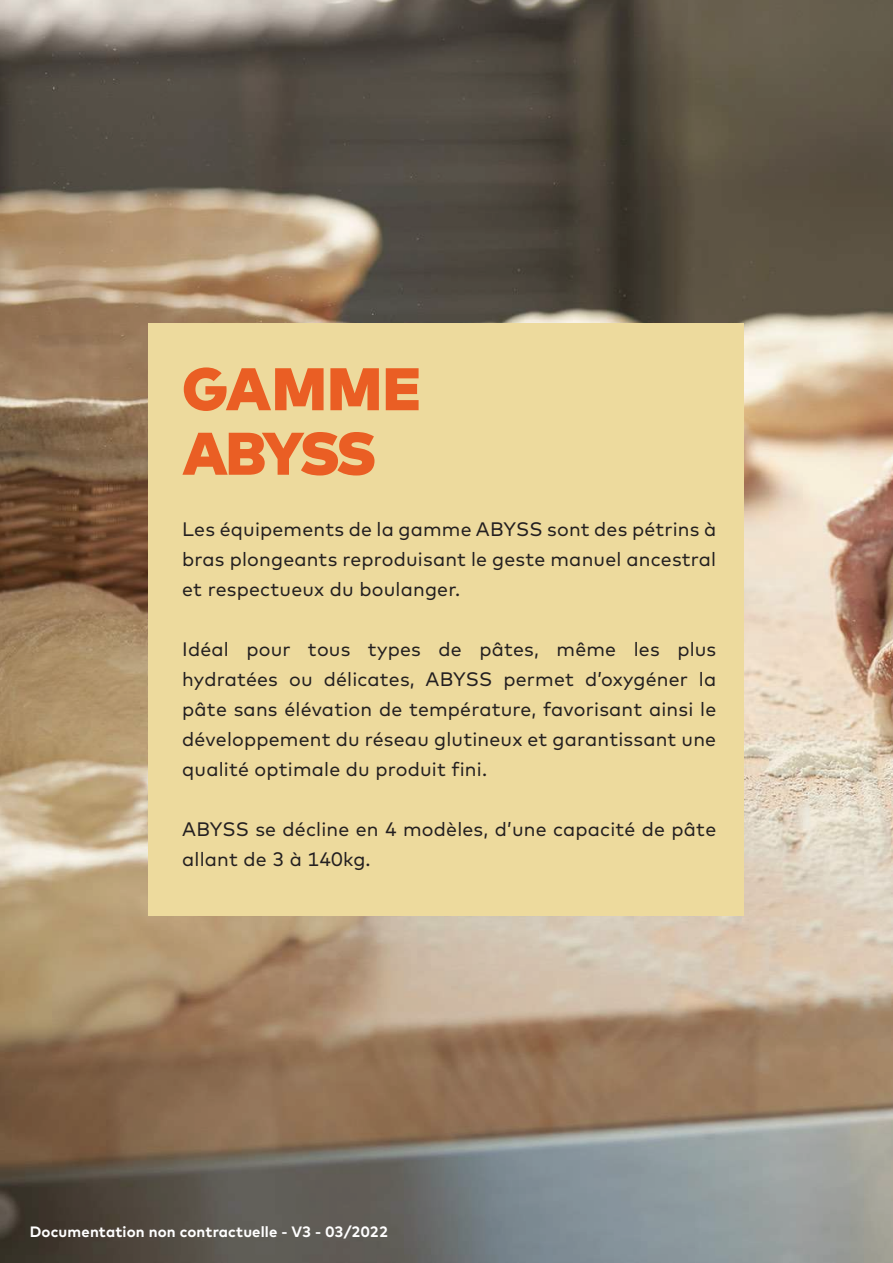
<style>
.page{position:relative;width:893px;height:1263px;background:#fff}
.page>*{position:absolute;margin:0;border:0;box-sizing:border-box;transform-origin:0 0}
.t1{font:900 60px/64.5px "Mark";letter-spacing:-.035em;color:#ea5e24}
.t2{font:19.5px/30px "Mark";letter-spacing:.01em;color:#231f20;text-align:justify}
.t3{font:700 15px "Mark";letter-spacing:.01em;color:#fff}
</style>
<div class="page">
<img style="left:0;top:0;width:893px;height:1263px">
<div style="left:149px;top:323px;width:595px;height:592px;background:#edda9d"></div>
<h1 class="t1" style="left:182px;top:355px;width:240px">GAMME<br>ABYSS</h1>
<p class="t2" style="left:182px;top:514px;width:535px">Les équipements de la gamme ABYSS sont des pétrins à bras plongeants reproduisant le geste manuel ancestral et respectueux du boulanger.</p>
<p class="t2" style="left:182px;top:634px;width:536px">Idéal pour tous types de pâtes, même les plus hydratées ou délicates, ABYSS permet d’oxygéner la pâte sans élévation de température, favorisant ainsi le développement du réseau glutineux et garantissant une qualité optimale du produit fini.</p>
<p class="t2" style="left:182px;top:814px;width:535px">ABYSS se décline en 4 modèles, d’une capacité de pâte allant de 3 à 140kg.</p>
<p class="t3" style="left:30px;top:1221px;width:360px">Documentation non contractuelle - V3 - 03/2022</p>
</div>
